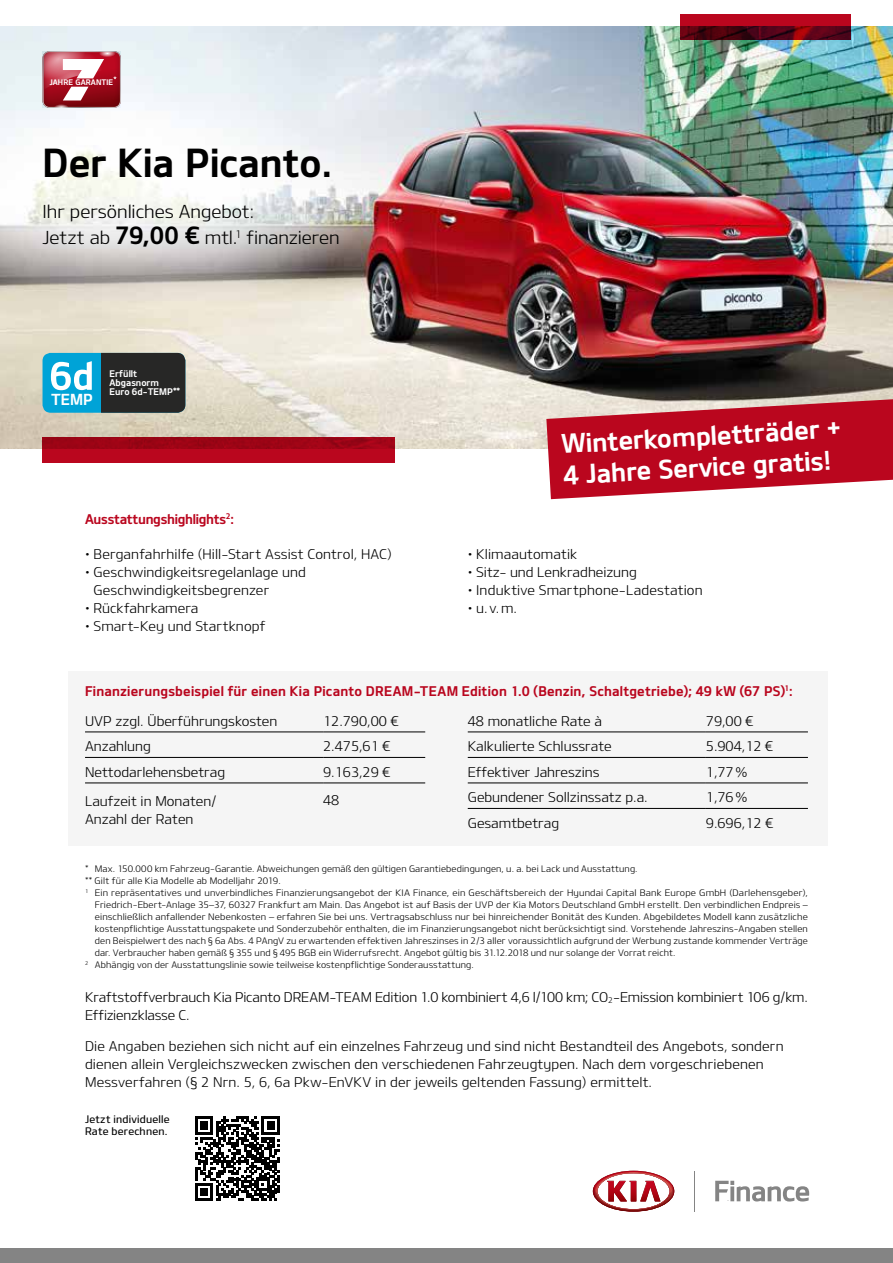
<style>
.page{position:relative;width:893px;height:1263px;background:#fff}
.page>*{position:absolute;margin:0;border:0;box-sizing:border-box;transform-origin:0 0}
.t1{font:39px "Design KOTFB";color:#000}
.t2{font:26.1px/31.2px "Design KOTFB";color:#fff}
.t3{font:18px/25.5px "Design KOTFL";color:#000}
.t4{font:15.3px "Design KOTFB";color:#fff}
.t5{font:13.5px/18px "Design KOTFL";color:#000}
.t6{font:13.5px "Design KOTFB";letter-spacing:.015em;color:#ba061e}
.t7{font:13.5px "Design KOTFB";letter-spacing:-.02em;color:#ba061e}
.t8{font:10.5px/12px "Design KOTFM";letter-spacing:.02em;color:#000}
.t9{font:9.3px/9.3px "Design KOTFB";color:#fff}
.t10{font:9px "Design KOTFL";letter-spacing:.015em;color:#000}
.t11{font:7.8px "Design KOTFB";letter-spacing:.01em;color:#fff}
.s1{font-family:"Design KOTFB";font-size:24px}
</style>
<div class="page">
<img style="left:0;top:26px;width:893px;height:422px">
<div style="left:68px;top:671px;width:759px;height:174px;background:#f5f5f5"></div>
<hr style="left:85px;top:732px;width:238px;height:1px;background:#000">
<hr style="left:323px;top:732px;width:102px;height:1px;background:#000">
<hr style="left:85px;top:757px;width:238px;height:1px;background:#000">
<hr style="left:323px;top:757px;width:102px;height:1px;background:#000">
<hr style="left:85px;top:783px;width:238px;height:1px;background:#000">
<hr style="left:323px;top:783px;width:102px;height:1px;background:#000">
<hr style="left:468px;top:732px;width:238px;height:1px;background:#000">
<hr style="left:706px;top:732px;width:102px;height:1px;background:#000">
<hr style="left:468px;top:757px;width:238px;height:1px;background:#000">
<hr style="left:706px;top:757px;width:102px;height:1px;background:#000">
<hr style="left:468px;top:783px;width:238px;height:1px;background:#000">
<hr style="left:706px;top:783px;width:102px;height:1px;background:#000">
<hr style="left:468px;top:808px;width:238px;height:1px;background:#000">
<hr style="left:706px;top:808px;width:102px;height:1px;background:#000">
<svg style="left:195px;top:1116px;width:84px;height:85px"></svg>
<svg style="left:593px;top:1171px;width:81px;height:40px"></svg>
<hr style="left:694px;top:1171px;width:1px;height:40px;background:#848484">
<svg style="left:715px;top:1181px;width:94px;height:20px"></svg>
<div style="left:0;top:1248px;width:893px;height:15px;background:#848484"></div>
<svg style="left:43px;top:51px;width:78px;height:57px"></svg>
<svg style="left:680px;top:15px;width:170px;height:25px;background:#7f0417"></svg>
<svg style="left:43px;top:437px;width:352px;height:25px;background:#ab0519"></svg>
<div style="left:43px;top:353px;width:142px;height:60px;background:#00a3d7;border-radius:8px"></div>
<div style="left:101px;top:353px;width:84px;height:60px;background:#272726"></div>
<svg style="left:51px;top:361px;width:41px;height:29px"></svg>
<svg style="left:546px;top:391px;width:347px;height:108px;background:#bf3848"></svg>
<p class="t11" style="left:50px;top:78px;width:65px">JAHRE GARANTIE</p>
<h1 class="t1" style="left:43px;top:138px;width:291px">Der Kia Picanto.</h1>
<h3 class="t3" style="left:43px;top:198px;width:299px">Ihr persönliches Angebot:<br>Jetzt ab <span class="s1">79,00 €</span> mtl.<sup>1</sup> finanzieren</h3>
<h3 class="t4" style="left:51px;top:390px;width:44px">TEMP</h3>
<p class="t9" style="left:110px;top:368px;width:72px">Erfüllt<br>Abgasnorm<br>Euro 6d-TEMP**</p>
<h3 class="t7" style="left:85px;top:510px;width:151px">Ausstattungshighlights<sup>2</sup>:</h3>
<h3 class="t5" style="left:85px;top:544px;width:308px">• Berganfahrhilfe (Hill-Start Assist Control, HAC)</h3>
<h3 class="t5" style="left:94px;top:562px;width:214px;text-indent:-9px">• Geschwindigkeitsregelanlage und<br>Geschwindigkeitsbegrenzer</h3>
<h3 class="t5" style="left:85px;top:598px;width:115px">• Rückfahrkamera</h3>
<h3 class="t5" style="left:85px;top:616px;width:182px">• Smart-Key und Startknopf</h3>
<h2 class="t2" style="left:561px;top:427px;width:281px;rotate:-3deg">Winterkompletträder +<br>4 Jahre Service gratis!</h2>
<h3 class="t5" style="left:468px;top:544px;width:111px">• Klimaautomatik</h3>
<h3 class="t5" style="left:468px;top:562px;width:171px">• Sitz- und Lenkradheizung</h3>
<h3 class="t5" style="left:468px;top:580px;width:236px">• Induktive Smartphone-Ladestation</h3>
<h3 class="t5" style="left:468px;top:598px;width:51px">• u.v.m.</h3>
<h3 class="t6" style="left:85px;top:682px;width:709px">Finanzierungsbeispiel für einen Kia Picanto DREAM-TEAM Edition 1.0 (Benzin, Schaltgetriebe); 49 kW (67 PS)<sup>1</sup>:</h3>
<h3 class="t5" style="left:85px;top:711px;width:194px">UVP zzgl. Überführungskosten</h3>
<h3 class="t5" style="left:323px;top:711px;width:77px">12.790,00 €</h3>
<h3 class="t5" style="left:468px;top:711px;width:136px">48 monatliche Rate à</h3>
<h3 class="t5" style="left:706px;top:711px;width:49px">79,00 €</h3>
<h3 class="t5" style="left:85px;top:737px;width:67px">Anzahlung</h3>
<h3 class="t5" style="left:323px;top:737px;width:69px">2.475,61 €</h3>
<h3 class="t5" style="left:468px;top:737px;width:145px">Kalkulierte Schlussrate</h3>
<h3 class="t5" style="left:706px;top:737px;width:69px">5.904,12 €</h3>
<h3 class="t5" style="left:85px;top:762px;width:142px">Nettodarlehensbetrag</h3>
<h3 class="t5" style="left:323px;top:762px;width:69px">9.163,29 €</h3>
<h3 class="t5" style="left:468px;top:762px;width:133px">Effektiver Jahreszins</h3>
<h3 class="t5" style="left:706px;top:762px;width:43px">1,77%</h3>
<h3 class="t5" style="left:85px;top:792px;width:133px">Laufzeit in Monaten/<br>Anzahl der Raten</h3>
<h3 class="t5" style="left:323px;top:791px;width:18px">48</h3>
<h3 class="t5" style="left:468px;top:788px;width:181px">Gebundener Sollzinssatz p.a.</h3>
<h3 class="t5" style="left:706px;top:788px;width:43px">1,76%</h3>
<h3 class="t5" style="left:468px;top:813px;width:93px">Gesamtbetrag</h3>
<h3 class="t5" style="left:706px;top:813px;width:69px">9.696,12 €</h3>
<p class="t10" style="left:85px;top:863px;width:554px">* Max. 150.000 km Fahrzeug-Garantie. Abweichungen gemäß den gültigen Garantiebedingungen, u. a. bei Lack und Ausstattung.</p>
<p class="t10" style="left:85px;top:875px;width:197px">** Gilt für alle Kia Modelle ab Modelljahr 2019.</p>
<p class="t10" style="left:85px;top:887px;width:724px"><sup>1</sup> Ein repräsentatives und unverbindliches Finanzierungsangebot der KIA Finance, ein Geschäftsbereich der Hyundai Capital Bank Europe GmbH (Darlehensgeber),</p>
<p class="t10" style="left:95px;top:899px;width:715px">Friedrich-Ebert-Anlage 35–37, 60327 Frankfurt am Main. Das Angebot ist auf Basis der UVP der Kia Motors Deutschland GmbH erstellt. Den verbindlichen Endpreis –</p>
<p class="t10" style="left:95px;top:911px;width:714px">einschließlich anfallender Nebenkosten – erfahren Sie bei uns. Vertragsabschluss nur bei hinreichender Bonität des Kunden. Abgebildetes Modell kann zusätzliche</p>
<p class="t10" style="left:95px;top:923px;width:715px">kostenpflichtige Ausstattungspakete und Sonderzubehör enthalten, die im Finanzierungsangebot nicht berücksichtigt sind. Vorstehende Jahreszins-Angaben stellen</p>
<p class="t10" style="left:95px;top:935px;width:715px">den Beispielwert des nach § 6a Abs. 4 PAngV zu erwartenden effektiven Jahreszinses in 2/3 aller voraussichtlich aufgrund der Werbung zustande kommender Verträge</p>
<p class="t10" style="left:95px;top:947px;width:582px">dar. Verbraucher haben gemäß § 355 und § 495 BGB ein Widerrufsrecht. Angebot gültig bis 31.12.2018 und nur solange der Vorrat reicht.</p>
<p class="t10" style="left:85px;top:959px;width:390px"><sup>2</sup> Abhängig von der Ausstattungslinie sowie teilweise kostenpflichtige Sonderausstattung.</p>
<h3 class="t5" style="left:85px;top:987px;width:724px">Kraftstoffverbrauch Kia Picanto DREAM-TEAM Edition 1.0 kombiniert 4,6 l/100 km; CO<sub>2</sub>-Emission kombiniert 106 g/km.<br>Effizienzklasse C.</h3>
<p class="t5" style="left:85px;top:1036px;width:700px">Die Angaben beziehen sich nicht auf ein einzelnes Fahrzeug und sind nicht Bestandteil des Angebots, sondern dienen allein Vergleichszwecken zwischen den verschiedenen Fahrzeugtypen. Nach dem vorgeschriebenen<br>Messverfahren (§ 2 Nrn. 5, 6, 6a Pkw-EnVKV in der jeweils geltenden Fassung) ermittelt.</p>
<p class="t8" style="left:85px;top:1113px;width:86px">Jetzt individuelle<br>Rate berechnen.</p>
</div>
